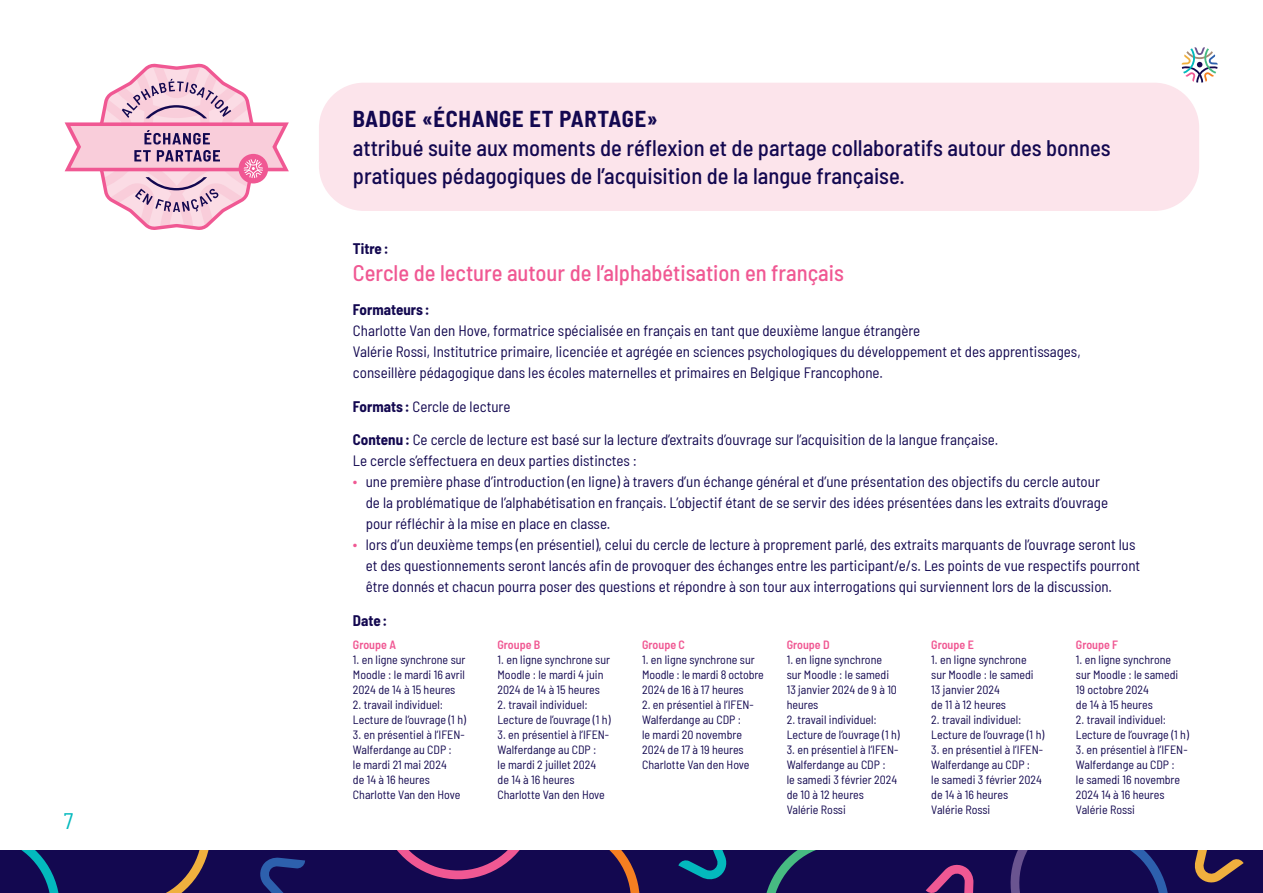
<style>
.page{position:relative;width:1263px;height:893px;background:#fff}
.page>*{position:absolute;margin:0;border:0;box-sizing:border-box;transform-origin:0 0}
.t1{font:500 semi-condensed 22.5px/28.5px "Barlow";color:#130850}
.t2{font:500 semi-condensed 22.5px "Barlow";color:#f05893}
.t3{font:700 semi-condensed 22.5px "Barlow";letter-spacing:.03em;color:#130850}
.t4{font:semi-condensed 22.5px "Barlow";color:#03b9bd}
.t5{font:semi-condensed 15px/21px "Barlow";color:#130850}
.t6{font:700 semi-condensed 15px "Barlow";letter-spacing:-.005em;color:#130850}
.t7{font:semi-condensed 12px/15px "Barlow";color:#130850}
.t8{font:600 semi-condensed 12px "Barlow";color:#f05893}
.s1{font-weight:700}
.s2{color:#f05893}
</style>
<div class="page">
<div style="left:0;top:850px;width:1263px;height:43px;background:#130850"></div>
<svg style="left:1194px;top:850px;width:50px;height:33px"></svg>
<svg style="left:678px;top:850px;width:49px;height:30px"></svg>
<svg style="left:260px;top:857px;width:45px;height:36px"></svg>
<svg style="left:926px;top:864px;width:47px;height:29px"></svg>
<svg style="left:766px;top:850px;width:50px;height:43px"></svg>
<svg style="left:166px;top:850px;width:43px;height:43px"></svg>
<svg style="left:397px;top:850px;width:123px;height:30px"></svg>
<svg style="left:1010px;top:850px;width:18px;height:43px"></svg>
<svg style="left:21px;top:850px;width:38px;height:43px"></svg>
<svg style="left:1130px;top:850px;width:38px;height:43px"></svg>
<svg style="left:609px;top:850px;width:31px;height:43px"></svg>
<div style="left:319px;top:83px;width:880px;height:128px;background:#fce4eb;border-radius:45px"></div>
<svg style="left:1182px;top:47px;width:36px;height:36px"></svg>
<svg style="left:64px;top:63px;width:225px;height:167px"></svg>
<h1 class="t4" style="left:64px;top:805px;width:11px">7</h1>
<p class="t3" style="left:353px;top:103px;width:306px">BADGE «ÉCHANGE ET PARTAGE»</p>
<p class="t1" style="left:353px;top:132px;width:759px">attribué suite aux moments de réflexion et de partage collaboratifs autour des bonnes pratiques pédagogiques de l’acquisition de la langue française.</p>
<p class="t6" style="left:353px;top:237px;width:37px">Titre :</p>
<p class="t2" style="left:353px;top:257px;width:492px">Cercle de lecture autour de l’alphabétisation en français</p>
<p class="t5" style="left:353px;top:298px;width:729px"><span class="s1">Formateurs :<br></span>Charlotte Van den Hove, formatrice spécialisée en français en tant que deuxième langue étrangère<br>Valérie Rossi, Institutrice primaire, licenciée et agrégée en sciences psychologiques du développement et des apprentissages, conseillère pédagogique dans les écoles maternelles et primaires en Belgique Francophone.</p>
<p class="t5" style="left:353px;top:395px;width:159px"><span class="s1">Formats :</span> Cercle de lecture</p>
<p class="t5" style="left:353px;top:428px;width:647px"><span class="s1">Contenu :</span> Ce cercle de lecture est basé sur la lecture d’extraits d’ouvrage sur l’acquisition de la langue française.<br>Le cercle s’effectuera en deux parties distinctes :</p>
<p class="t5" style="left:366px;top:470px;width:744px;text-indent:-13px"><span class="s2">∙</span> une première phase d’introduction (en ligne) à travers d’un échange général et d’une présentation des objectifs du cercle autour de la problématique de l’alphabétisation en français. L’objectif étant de se servir des idées présentées dans les extraits d’ouvrage pour réfléchir à la mise en place en classe.</p>
<p class="t5" style="left:366px;top:533px;width:776px;text-indent:-13px"><span class="s2">∙</span> lors d’un deuxième temps (en présentiel), celui du cercle de lecture à proprement parlé, des extraits marquants de l’ouvrage seront lus et des questionnements seront lancés afin de provoquer des échanges entre les participant/e/s. Les points de vue respectifs pourront être donnés et chacun pourra poser des questions et répondre à son tour aux interrogations qui surviennent lors de la discussion.</p>
<p class="t6" style="left:353px;top:610px;width:36px">Date :</p>
<p class="t8" style="left:353px;top:636px;width:45px">Groupe A</p>
<p class="t7" style="left:353px;top:651px;width:114px;text-align:justify">1. en ligne synchrone sur Moodle : le mardi 16 avril 2024 de 14 à 15 heures</p>
<p class="t7" style="left:353px;top:696px;width:115px">2. travail individuel:<br>Lecture de l’ouvrage (1 h)</p>
<p class="t7" style="left:353px;top:726px;width:113px">3. en présentiel à l’IFEN-<br>Walferdange au CDP :<br>le mardi 21 mai 2024<br>de 14 à 16 heures</p>
<p class="t7" style="left:353px;top:786px;width:109px">Charlotte Van den Hove</p>
<p class="t8" style="left:497px;top:636px;width:44px">Groupe B</p>
<p class="t7" style="left:497px;top:651px;width:114px">1. en ligne synchrone sur<br>Moodle : le mardi 4 juin<br>2024 de 14 à 15 heures</p>
<p class="t7" style="left:497px;top:696px;width:115px">2. travail individuel:<br>Lecture de l’ouvrage (1 h)</p>
<p class="t7" style="left:497px;top:726px;width:113px">3. en présentiel à l’IFEN-<br>Walferdange au CDP :<br>le mardi 2 juillet 2024 de 14 à 16 heures</p>
<p class="t7" style="left:497px;top:786px;width:109px">Charlotte Van den Hove</p>
<p class="t8" style="left:642px;top:636px;width:44px">Groupe C</p>
<p class="t7" style="left:642px;top:651px;width:123px">1. en ligne synchrone sur<br>Moodle : le mardi 8 octobre<br>2024 de 16 à 17 heures</p>
<p class="t7" style="left:642px;top:696px;width:113px">2. en présentiel à l’IFEN-<br>Walferdange au CDP :<br>le mardi 20 novembre<br>2024 de 17 à 19 heures</p>
<p class="t7" style="left:642px;top:756px;width:109px">Charlotte Van den Hove</p>
<p class="t8" style="left:787px;top:636px;width:44px">Groupe D</p>
<p class="t7" style="left:787px;top:651px;width:112px">1. en ligne synchrone sur Moodle : le samedi<br>13 janvier 2024 de 9 à 10 heures</p>
<p class="t7" style="left:787px;top:711px;width:115px">2. travail individuel:<br>Lecture de l’ouvrage (1 h)</p>
<p class="t7" style="left:787px;top:741px;width:113px">3. en présentiel à l’IFEN-<br>Walferdange au CDP :<br>le samedi 3 février 2024 de 10 à 12 heures</p>
<p class="t7" style="left:787px;top:801px;width:61px">Valérie Rossi</p>
<p class="t8" style="left:931px;top:636px;width:44px">Groupe E</p>
<p class="t7" style="left:931px;top:651px;width:104px">1. en ligne synchrone sur Moodle : le samedi<br>13 janvier 2024<br>de 11 à 12 heures</p>
<p class="t7" style="left:931px;top:711px;width:115px">2. travail individuel:<br>Lecture de l’ouvrage (1 h)</p>
<p class="t7" style="left:931px;top:741px;width:113px">3. en présentiel à l’IFEN-<br>Walferdange au CDP :<br>le samedi 3 février 2024 de 14 à 16 heures</p>
<p class="t7" style="left:931px;top:801px;width:61px">Valérie Rossi</p>
<p class="t8" style="left:1076px;top:636px;width:44px">Groupe F</p>
<p class="t7" style="left:1076px;top:651px;width:104px">1. en ligne synchrone sur Moodle : le samedi<br>19 octobre 2024<br>de 14 à 15 heures</p>
<p class="t7" style="left:1076px;top:711px;width:115px">2. travail individuel:<br>Lecture de l’ouvrage (1 h)</p>
<p class="t7" style="left:1076px;top:741px;width:113px">3. en présentiel à l’IFEN-<br>Walferdange au CDP :<br>le samedi 16 novembre<br>2024 14 à 16 heures</p>
<p class="t7" style="left:1076px;top:801px;width:61px">Valérie Rossi</p>
</div>
